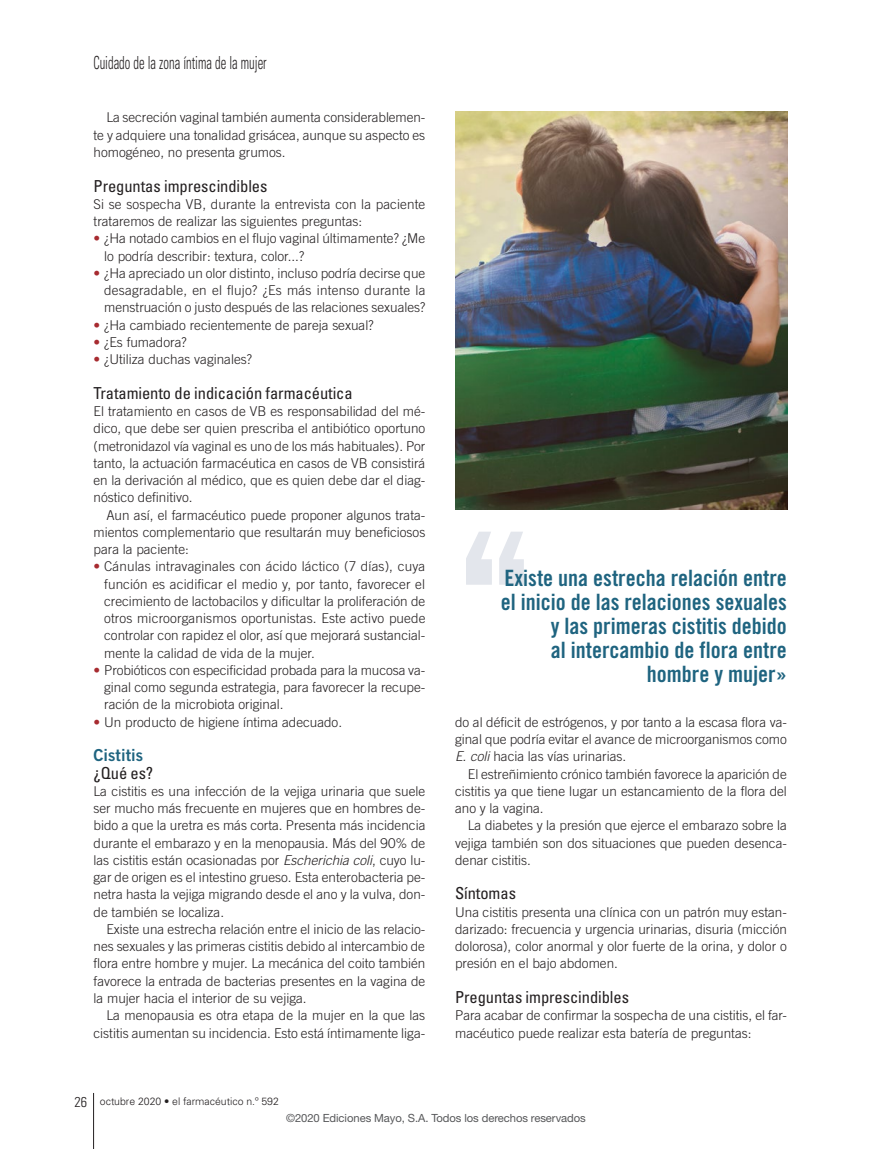
<style>
.page{position:relative;width:872px;height:1149px;background:#fff}
.page>*{position:absolute;margin:0;border:0;box-sizing:border-box;transform-origin:0 0}
.FRASE_DESTACADA{font:22.5px/24px "Trade Gothic LT Std Bd Cn 20";color:#1f6480;text-align:right}
.t1{font:300 condensed 18px "Univers LT Std";color:#231f20;scale:.7 1}
.LADILLO_2{font:condensed 16.5px "Univers LT Std";letter-spacing:-.005em;color:#231f20}
.LADILLO{font:16.5px "Trade Gothic LT Std Bd 2";color:#1f6480}
.t2{font:300 condensed 14.25px "Univers LT Std";color:#231f20}
.TEXT_GENERAL_sense_e{font:300 13.5px/17.2px "Trade Gothic LT Std";color:#231f20;text-align:justify}
.TEXT_GENERAL{font:300 13.5px/17.2px "Trade Gothic LT Std";color:#231f20;text-align:justify}
.LADILLO_3{font:11.25px "Helvetica Neue LT Std";letter-spacing:-.005em;color:#57585a}
.t3{font:300 10.5px "Univers LT Std";color:#231f20}
.s1{color:#a72b30}
.s2{font-style:italic}
</style>
<div class="page">
<hr style="left:93px;top:1092px;width:1px;height:56px;background:#231f20">
<svg style="left:499px;top:532px;width:25px;height:52px"></svg>
<svg style="left:466px;top:532px;width:26px;height:52px"></svg>
<img style="left:455px;top:111px;width:332px;height:398px">
<h2 class="t1" style="left:93px;top:52px;width:249px">Cuidado de la zona íntima de la mujer</h2>
<p class="TEXT_GENERAL" style="left:94px;top:109px;width:333px;text-indent:13px">La secreción vaginal también aumenta considerablemen&shy;te y adquiere una tonalidad grisácea, aunque su aspecto es homogéneo, no presenta grumos.</p>
<p class="LADILLO_2" style="left:94px;top:175px;width:175px">Preguntas imprescindibles</p>
<p class="TEXT_GENERAL_sense_e" style="left:94px;top:195px;width:333px">Si se sospecha VB, durante la entrevista con la paciente trataremos de realizar las siguientes preguntas:</p>
<p class="TEXT_GENERAL_sense_e" style="left:104px;top:230px;width:322px;text-indent:-11px"><span class="s1">•</span> ¿Ha notado cambios en el flujo vaginal últimamente? ¿Me lo podría describir: textura, color...?</p>
<p class="TEXT_GENERAL_sense_e" style="left:104px;top:264px;width:323px;text-indent:-11px"><span class="s1">•</span> ¿Ha apreciado un olor distinto, incluso podría decirse que desagradable, en el flujo? ¿Es más intenso durante la menstruación o justo después de las relaciones sexuales?</p>
<p class="TEXT_GENERAL_sense_e" style="left:94px;top:316px;width:281px"><span class="s1">•</span> ¿Ha cambiado recientemente de pareja sexual?</p>
<p class="TEXT_GENERAL_sense_e" style="left:94px;top:333px;width:95px"><span class="s1">•</span> ¿Es fumadora?</p>
<p class="TEXT_GENERAL_sense_e" style="left:94px;top:350px;width:160px"><span class="s1">•</span> ¿Utiliza duchas vaginales?</p>
<p class="LADILLO_2" style="left:94px;top:382px;width:261px">Tratamiento de indicación farmacéutica</p>
<p class="TEXT_GENERAL_sense_e" style="left:94px;top:402px;width:333px">El tratamiento en casos de VB es responsabilidad del mé&shy;dico, que debe ser quien prescriba el antibiótico oportuno (metronidazol vía vaginal es uno de los más habituales). Por tanto, la actuación farmacéutica en casos de VB consistirá en la derivación al médico, que es quien debe dar el diag&shy;nóstico definitivo.</p>
<p class="TEXT_GENERAL" style="left:94px;top:506px;width:333px;text-indent:13px">Aun así, el farmacéutico puede proponer algunos trata&shy;mientos complementario que resultarán muy beneficiosos para la paciente:</p>
<p class="TEXT_GENERAL_sense_e" style="left:104px;top:557px;width:323px;text-indent:-11px"><span class="s1">•</span> Cánulas intravaginales con ácido láctico (7 días), cuya función es acidificar el medio y, por tanto, favorecer el crecimiento de lactobacilos y dificultar la proliferación de otros microorganismos oportunistas. Este activo puede controlar con rapidez el olor, así que mejorará sustancial&shy;mente la calidad de vida de la mujer.</p>
<p class="TEXT_GENERAL_sense_e" style="left:104px;top:661px;width:323px;text-indent:-11px"><span class="s1">•</span> Probióticos con especificidad probada para la mucosa va&shy;ginal como segunda estrategia, para favorecer la recupe&shy;ración de la microbiota original.</p>
<p class="TEXT_GENERAL_sense_e" style="left:94px;top:713px;width:250px"><span class="s1">•</span> Un producto de higiene íntima adecuado.</p>
<p class="LADILLO" style="left:94px;top:745px;width:51px">Cistitis</p>
<p class="LADILLO_2" style="left:94px;top:762px;width:61px">¿Qué es?</p>
<p class="TEXT_GENERAL_sense_e" style="left:94px;top:782px;width:333px">La cistitis es una infección de la vejiga urinaria que suele ser mucho más frecuente en mujeres que en hombres de&shy;bido a que la uretra es más corta. Presenta más incidencia durante el embarazo y en la menopausia. Más del 90% de las cistitis están ocasionadas por <span class="s2">Escherichia coli</span>, cuyo lu&shy;gar de origen es el intestino grueso. Esta enterobacteria pe&shy;netra hasta la vejiga migrando desde el ano y la vulva, don&shy;de también se localiza.</p>
<p class="TEXT_GENERAL" style="left:94px;top:920px;width:333px;text-indent:13px">Existe una estrecha relación entre el inicio de las relacio&shy;nes sexuales y las primeras cistitis debido al intercambio de flora entre hombre y mujer. La mecánica del coito también favorece la entrada de bacterias presentes en la vagina de la mujer hacia el interior de su vejiga.</p>
<p class="TEXT_GENERAL" style="left:94px;top:1006px;width:333px;text-align:right">La menopausia es otra etapa de la mujer en la que las cistitis aumentan su incidencia. Esto está íntimamente liga-</p>
<p class="t2" style="left:75px;top:1092px;width:14px">26</p>
<p class="t3" style="left:100px;top:1094px;width:180px">octubre 2020 • el farmacéutico n.º 592</p>
<p class="FRASE_DESTACADA" style="left:501px;top:565px;width:288px">Existe una estrecha relación entre el inicio de las relaciones sexuales y las primeras cistitis debido<br>al intercambio de flora entre hombre y mujer»</p>
<p class="TEXT_GENERAL" style="left:455px;top:713px;width:333px">do al déficit de estrógenos, y por tanto a la escasa flora va&shy;ginal que podría evitar el avance de microorganismos como <span class="s2">E. coli</span> hacia las vías urinarias.</p>
<p class="TEXT_GENERAL" style="left:455px;top:764px;width:333px;text-indent:13px">El estreñimiento crónico también favorece la aparición de cistitis ya que tiene lugar un estancamiento de la flora del ano y la vagina.</p>
<p class="TEXT_GENERAL" style="left:455px;top:816px;width:333px;text-indent:13px">La diabetes y la presión que ejerce el embarazo sobre la vejiga también son dos situaciones que pueden desenca&shy;denar cistitis.</p>
<p class="LADILLO_2" style="left:455px;top:882px;width:62px">Síntomas</p>
<p class="TEXT_GENERAL_sense_e" style="left:455px;top:902px;width:333px">Una cistitis presenta una clínica con un patrón muy estan&shy;darizado: frecuencia y urgencia urinarias, disuria (micción dolorosa), color anormal y olor fuerte de la orina, y dolor o presión en el bajo abdomen.</p>
<p class="LADILLO_2" style="left:455px;top:986px;width:175px">Preguntas imprescindibles</p>
<p class="TEXT_GENERAL_sense_e" style="left:455px;top:1006px;width:333px">Para acabar de confirmar la sospecha de una cistitis, el far&shy;macéutico puede realizar esta batería de preguntas:</p>
<p class="LADILLO_3" style="left:286px;top:1111px;width:301px">©2020 Ediciones Mayo, S.A. Todos los derechos reservados</p>
</div>
